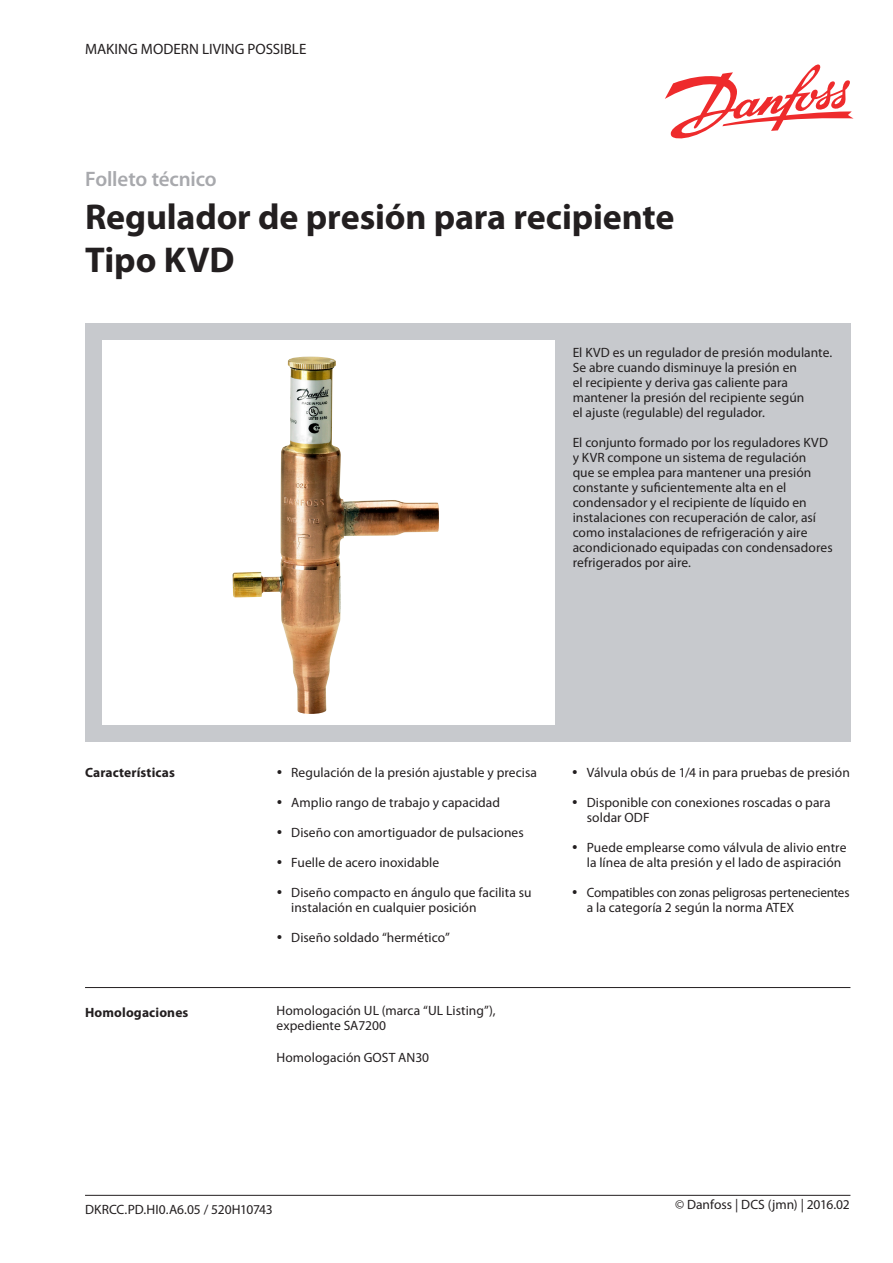
<style>
.page{position:relative;width:893px;height:1263px;background:#fff}
.page>*{position:absolute;margin:0;border:0;box-sizing:border-box;transform-origin:0 0}
.Headline_2_front_pag{font:700 36px "Myriad Pro";letter-spacing:-.005em;color:#231f20}
.Headline_1_front_pag{font:600 21px "Myriad Pro";letter-spacing:-.01em;color:#a8a9ad}
.t1{font:15px "Myriad Pro";color:#231f20}
.Body_copy{font:13.5px/15px "Myriad Pro";letter-spacing:.005em;color:#231f20}
.Subheader_Bold_for_T{font:700 13.5px "Myriad Pro";letter-spacing:.01em;color:#231f20}
</style>
<div class="page">
<svg style="left:665px;top:64px;width:188px;height:75px"></svg>
<hr style="left:85px;top:1195px;width:765px;height:1px;background:#231f20">
<div style="left:85px;top:323px;width:765px;height:419px;background:#c7c9cd"></div>
<div style="left:102px;top:340px;width:453px;height:385px;background:#fff"></div>
<img style="left:233px;top:357px;width:206px;height:357px">
<hr style="left:85px;top:987px;width:765px;height:1px;background:#231f20">
<p class="t1" style="left:85px;top:41px;width:223px">MAKING MODERN LIVING POSSIBLE</p>
<p class="Headline_1_front_pag" style="left:85px;top:167px;width:133px">Folleto técnico</p>
<p class="Headline_2_front_pag" style="left:85px;top:197px;width:591px">Regulador de presión para recipiente</p>
<p class="Headline_2_front_pag" style="left:85px;top:240px;width:151px">Tipo KVD</p>
<p class="Subheader_Bold_for_T" style="left:85px;top:765px;width:91px">Características</p>
<p class="Subheader_Bold_for_T" style="left:85px;top:1005px;width:105px">Homologaciones</p>
<p class="Body_copy" style="left:573px;top:345px;width:261px">El KVD es un regulador de presión modulante.<br>Se abre cuando disminuye la presión en<br>el recipiente y deriva gas caliente para mantener la presión del recipiente según<br>el ajuste (regulable) del regulador.</p>
<p class="Body_copy" style="left:573px;top:435px;width:261px">El conjunto formado por los reguladores KVD y KVR compone un sistema de regulación<br>que se emplea para mantener una presión constante y suficientemente alta en el condensador y el recipiente de líquido en instalaciones con recuperación de calor, así como instalaciones de refrigeración y aire acondicionado equipadas con condensadores refrigerados por aire.</p>
<p class="Body_copy" style="left:291px;top:765px;width:247px">Regulación de la presión ajustable y precisa</p>
<p class="Body_copy" style="left:291px;top:795px;width:210px">Amplio rango de trabajo y capacidad</p>
<p class="Body_copy" style="left:291px;top:825px;width:234px">Diseño con amortiguador de pulsaciones</p>
<p class="Body_copy" style="left:291px;top:855px;width:149px">Fuelle de acero inoxidable</p>
<p class="Body_copy" style="left:291px;top:885px;width:242px">Diseño compacto en ángulo que facilita su instalación en cualquier posición</p>
<p class="Body_copy" style="left:291px;top:930px;width:160px">Diseño soldado “hermético”</p>
<p class="Body_copy" style="left:276px;top:1003px;width:221px">Homologación UL (marca “UL Listing”), expediente SA7200</p>
<p class="Body_copy" style="left:276px;top:1050px;width:154px">Homologación GOST AN30</p>
<p class="Body_copy" style="left:587px;top:765px;width:264px">Válvula obús de 1/4 in para pruebas de presión</p>
<p class="Body_copy" style="left:587px;top:795px;width:245px">Disponible con conexiones roscadas o para soldar ODF</p>
<p class="Body_copy" style="left:587px;top:840px;width:261px">Puede emplearse como válvula de alivio entre la línea de alta presión y el lado de aspiración</p>
<p class="Body_copy" style="left:587px;top:885px;width:264px">Compatibles con zonas peligrosas pertenecientes a la categoría 2 según la norma ATEX</p>
<p class="Body_copy" style="left:85px;top:1202px;width:189px">DKRCC.PD.HI0.A6.05 / 520H10743</p>
<p class="Body_copy" style="left:675px;top:1197px;width:176px">© Danfoss | DCS (jmn) | 2016.02</p>
</div>
